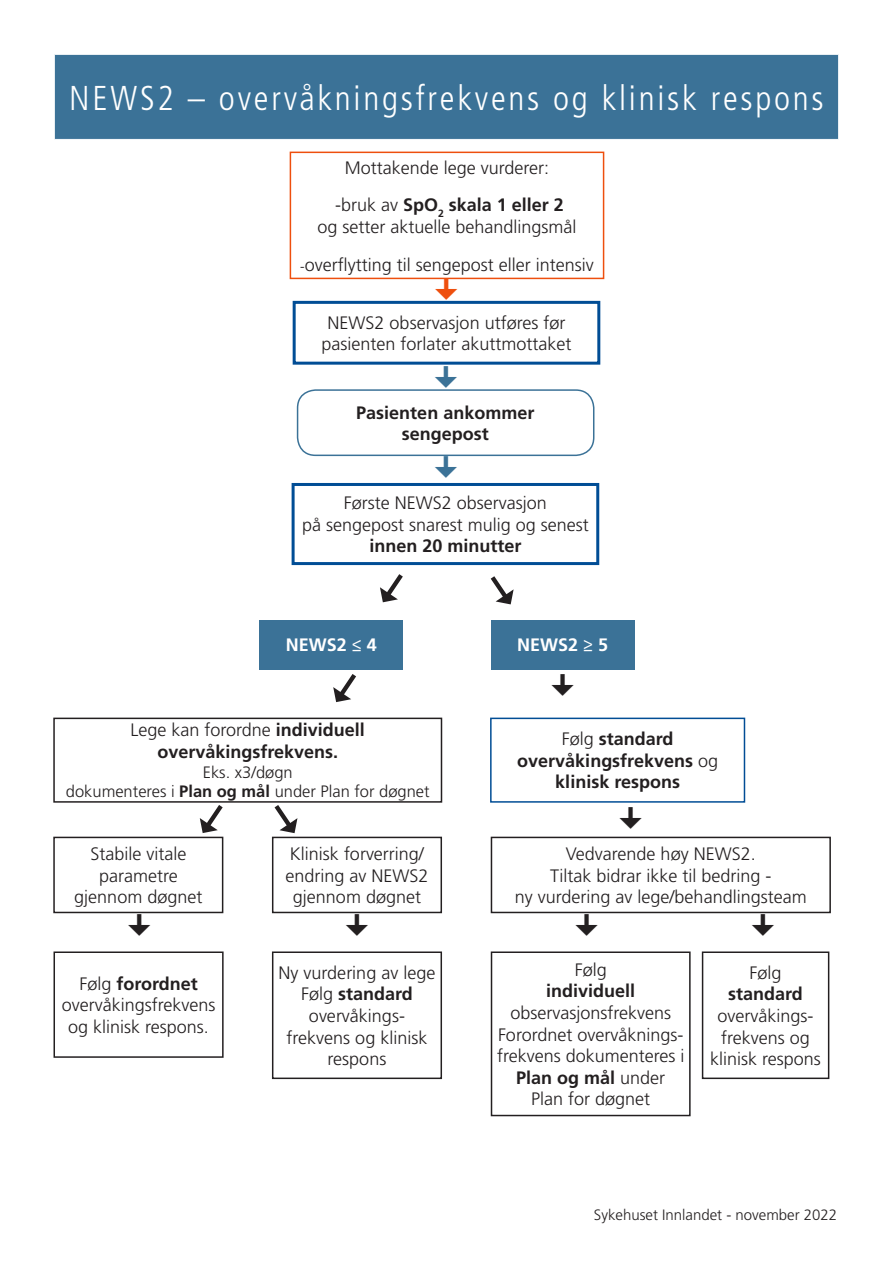
<style>
.page{position:relative;width:893px;height:1263px;background:#fff}
.page>*{position:absolute;margin:0;border:0;box-sizing:border-box;transform-origin:0 0}
.t1{font:300 condensed 34.5px "Frutiger LT Std";letter-spacing:.08em;color:#fff}
.t2{font:300 18px/21.6px "Frutiger LT Std";color:#231f20;text-align:center}
.t3{font:700 18px/21.6px "Frutiger LT Std";color:#231f20;text-align:center}
.t4{font:700 18px "Frutiger LT Std";color:#fff}
.t5{font:300 16.5px/19.8px "Frutiger LT Std";color:#231f20;text-align:center}
.t6{font:300 15px "Frutiger LT Std";color:#231f20}
.s1{font-weight:700}
.s2{font-size:13.5px}
.s3{font-weight:300}
</style>
<div class="page">
<div style="left:293px;top:301px;width:307px;height:64px;border:3px solid #014d95"></div>
<div style="left:54px;top:54px;width:785px;height:85px;background:#3b7297"></div>
<hr style="left:54px;top:54px;width:785px;height:1px;background:#fff">
<hr style="left:54px;top:55px;width:1px;height:84px;background:#fff">
<hr style="left:838px;top:55px;width:1px;height:84px;background:#fff">
<div style="left:290px;top:152px;width:314px;height:127px;border:2px solid #ee4f0e"></div>
<div style="left:260px;top:620px;width:143px;height:49px;background:#3b7297"></div>
<div style="left:491px;top:620px;width:143px;height:49px;background:#3b7297"></div>
<div style="left:53px;top:718px;width:389px;height:85px;border:2px solid #231f20"></div>
<div style="left:54px;top:951px;width:170px;height:107px;border:2px solid #231f20"></div>
<div style="left:272px;top:951px;width:170px;height:128px;border:2px solid #231f20"></div>
<div style="left:491px;top:951px;width:200px;height:165px;border:2px solid #231f20"></div>
<div style="left:702px;top:951px;width:127px;height:128px;border:2px solid #231f20"></div>
<div style="left:53px;top:837px;width:170px;height:76px;border:2px solid #231f20"></div>
<div style="left:272px;top:837px;width:170px;height:76px;border:2px solid #231f20"></div>
<div style="left:491px;top:837px;width:340px;height:76px;border:2px solid #231f20"></div>
<div style="left:490px;top:718px;width:255px;height:85px;border:2px solid #014d95"></div>
<div style="left:297px;top:389px;width:297px;height:67px;border:2px solid #3b7297;border-radius:18px"></div>
<div style="left:292px;top:483px;width:307px;height:82px;border:3px solid #014d95"></div>
<svg style="left:194px;top:800px;width:36px;height:39px"></svg>
<svg style="left:327px;top:669px;width:37px;height:1px"></svg>
<svg style="left:267px;top:800px;width:37px;height:39px"></svg>
<svg style="left:435px;top:456px;width:22px;height:1px"></svg>
<svg style="left:436px;top:278px;width:21px;height:2px"></svg>
<p class="t1" style="left:69px;top:78px;width:756px">NEWS2 – overvåkningsfrekvens og klinisk respons</p>
<p class="t2" style="left:345px;top:157px;width:206px">Mottakende lege vurderer:</p>
<p class="t2" style="left:317px;top:195px;width:261px">-bruk av <span class="s1">SpO</span><sub>2</sub> <span class="s1">skala 1 eller 2<br></span>og setter aktuelle behandlingsmål</p>
<p class="t2" style="left:300px;top:254px;width:295px"><span class="s2">-</span>overflytting til sengepost eller intensiv</p>
<p class="t2" style="left:321px;top:312px;width:251px">NEWS2 observasjon utføres før pasienten forlater akuttmottaket</p>
<p class="t3" style="left:356px;top:402px;width:180px">Pasienten ankommer</p>
<p class="t3" style="left:402px;top:423px;width:88px">sengepost</p>
<p class="t2" style="left:344px;top:492px;width:205px">Første NEWS2 observasjon</p>
<p class="t2" style="left:302px;top:514px;width:288px">på sengepost snarest mulig og senest</p>
<p class="t3" style="left:369px;top:535px;width:154px">innen 20 minutter</p>
<p class="t4" style="left:286px;top:634px;width:92px">NEWS2 ≤ 4</p>
<p class="t4" style="left:517px;top:634px;width:92px">NEWS2 ≥ 5</p>
<p class="t3" style="left:131px;top:719px;width:236px"><span class="s3">Lege kan forordne</span> individuell overvåkingsfrekvens.</p>
<p class="t5" style="left:66px;top:762px;width:365px">Eks. x3/døgn<br>dokumenteres i <span class="s1">Plan og mål</span> under Plan for døgnet</p>
<p class="t2" style="left:90px;top:843px;width:97px">Stabile vitale parametre</p>
<p class="t2" style="left:74px;top:886px;width:130px">gjennom døgnet</p>
<p class="t3" style="left:79px;top:973px;width:120px"><span class="s3">Følg</span> forordnet</p>
<p class="t2" style="left:62px;top:995px;width:155px">overvåkingsfrekvens og klinisk respons.</p>
<p class="t2" style="left:290px;top:843px;width:135px">Klinisk forverring/</p>
<p class="t2" style="left:285px;top:865px;width:145px">endring av NEWS2</p>
<p class="t2" style="left:293px;top:886px;width:130px">gjennom døgnet</p>
<p class="t2" style="left:279px;top:962px;width:158px">Ny vurdering av lege</p>
<p class="t3" style="left:301px;top:983px;width:113px"><span class="s3">Følg</span> standard</p>
<p class="t2" style="left:309px;top:1005px;width:97px">overvåkings-</p>
<p class="t2" style="left:287px;top:1027px;width:142px">frekvens og klinisk respons</p>
<p class="t3" style="left:517px;top:728px;width:202px"><span class="s3">Følg</span> standard overvåkingsfrekvens <span class="s3">og</span></p>
<p class="t3" style="left:555px;top:771px;width:126px">klinisk respons</p>
<p class="t2" style="left:566px;top:843px;width:191px">Vedvarende høy NEWS2.</p>
<p class="t2" style="left:515px;top:865px;width:293px">Tiltak bidrar ikke til bedring -<br>ny vurdering av lege/behandlingsteam</p>
<p class="t3" style="left:546px;top:959px;width:91px"><span class="s3">Følg </span>individuell</p>
<p class="t2" style="left:510px;top:1002px;width:162px">observasjonsfrekvens</p>
<p class="t2" style="left:497px;top:1024px;width:189px">Forordnet overvåknings&shy;frekvens dokumenteres i<br><span class="s1">Plan og mål</span> under<br>Plan for døgnet</p>
<p class="t2" style="left:750px;top:962px;width:34px">Følg</p>
<p class="t3" style="left:728px;top:983px;width:76px">standard</p>
<p class="t2" style="left:718px;top:1005px;width:97px">overvåkings-</p>
<p class="t2" style="left:721px;top:1027px;width:90px">frekvens og</p>
<p class="t2" style="left:710px;top:1048px;width:112px">klinisk respons</p>
<p class="t6" style="left:594px;top:1206px;width:245px">Sykehuset Innlandet - november 2022</p>
</div>
